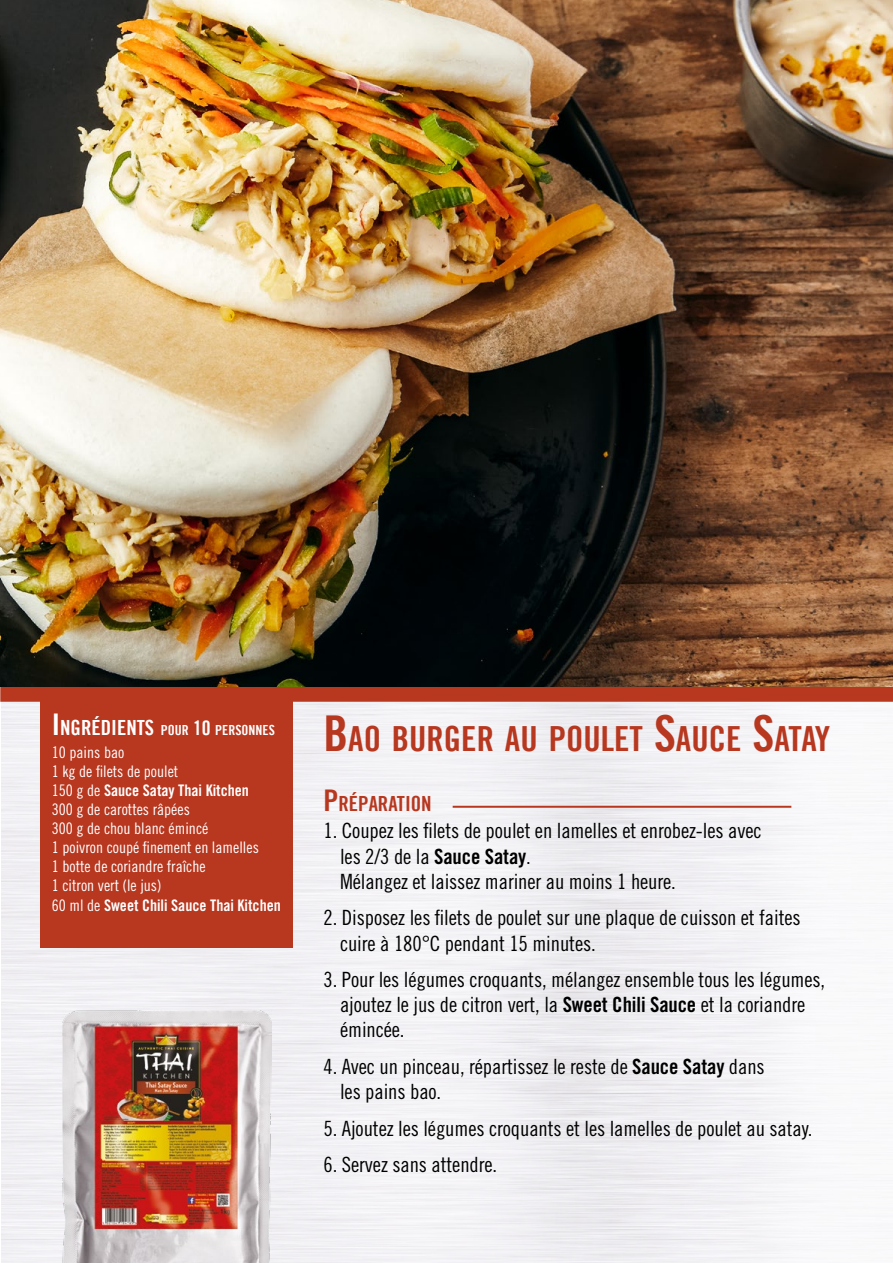
<style>
.page{position:relative;width:893px;height:1263px;background:#fff}
.page>*{position:absolute;margin:0;border:0;box-sizing:border-box;transform-origin:0 0}
.t1{font:34.65px "Trade Gothic Bold Cond Twenty";color:#b7371f}
.t2{font:21px/25.2px "Trade Gothic LT Std Cn 18";letter-spacing:-.005em;color:#000}
.t3{font:20.85px "Trade Gothic Bold Cond Twenty";color:#b7371f}
.t4{font:15.9px/19px "Trade Gothic LT Std Cn 18";color:#fff}
.t5{font:15.9px "Trade Gothic LT Std Bd Cn 20";color:#fff}
.t6{font:13.95px "Trade Gothic Bold Cond Twenty";color:#fff}
.s1{font-size:29.85px}
.s2{font-size:20.85px}
.s3{font-size:19.95px}
.s4{font-family:"Trade Gothic LT Std Cn 18"}
.s5{font-size:49.5px}
.s6{font-family:"Trade Gothic LT Std Bd Cn 20"}
</style>
<div class="page">
<img style="left:1px;top:702px;width:880px;height:561px">
<div style="left:41px;top:696px;width:252px;height:251px;background:#b7371f"></div>
<div style="left:1px;top:687px;width:892px;height:14px;background:#b7371f"></div>
<div style="left:0;top:686px;width:893px;height:16px;border:2px solid #b7371f"></div>
<hr style="left:453px;top:806px;width:338px;height:2px;background:#b7371f">
<img style="left:0;top:0;width:893px;height:687px">
<img style="left:63px;top:1010px;width:208px;height:253px">
<p class="t6" style="left:52px;top:721px;width:225px"><span class="s1">I</span> <span class="s2">NGRÉDIENTS</span> POUR <span class="s3">10</span> PERSONNES</p>
<p class="t4" style="left:52px;top:742px;width:128px">10 pains bao<br>1 kg de filets de poulet</p>
<p class="t5" style="left:52px;top:780px;width:199px"><span class="s4">150 g de</span> Sauce Satay Thai Kitchen</p>
<p class="t4" style="left:52px;top:800px;width:209px">300 g de carottes râpées<br>300 g de chou blanc émincé<br>1 poivron coupé finement en lamelles<br>1 botte de coriandre fraîche<br>1 citron vert (le jus)</p>
<p class="t5" style="left:52px;top:895px;width:231px"><span class="s4">60 ml de</span> Sweet Chili Sauce Thai Kitchen</p>
<h1 class="t1" style="left:324px;top:718px;width:507px"><span class="s5">B</span>AO BURGER AU POULET <span class="s5">S</span>AUCE <span class="s5">S</span>ATAY</h1>
<p class="t3" style="left:324px;top:791px;width:110px"><span class="s1">P</span>RÉPARATION</p>
<p class="t2" style="left:340px;top:818px;width:423px;text-indent:-17px">1. Coupez les filets de poulet en lamelles et enrobez-les avec les 2/3 de la <span class="s6">Sauce Satay</span>.<br>Mélangez et laissez mariner au moins 1 heure.</p>
<p class="t2" style="left:340px;top:905px;width:462px;text-indent:-17px">2. Disposez les filets de poulet sur une plaque de cuisson et faites cuire à 180°C pendant 15 minutes.</p>
<p class="t2" style="left:340px;top:967px;width:487px;text-indent:-17px">3. Pour les légumes croquants, mélangez ensemble tous les légumes, ajoutez le jus de citron vert, la <span class="s6">Sweet Chili Sauce</span> et la coriandre émincée.</p>
<p class="t2" style="left:340px;top:1053px;width:426px;text-indent:-17px">4. Avec un pinceau, répartissez le reste de <span class="s6">Sauce Satay</span> dans les pains bao.</p>
<p class="t2" style="left:324px;top:1115px;width:491px">5. Ajoutez les légumes croquants et les lamelles de poulet au satay.</p>
<p class="t2" style="left:324px;top:1152px;width:175px">6. Servez sans attendre.</p>
</div>
